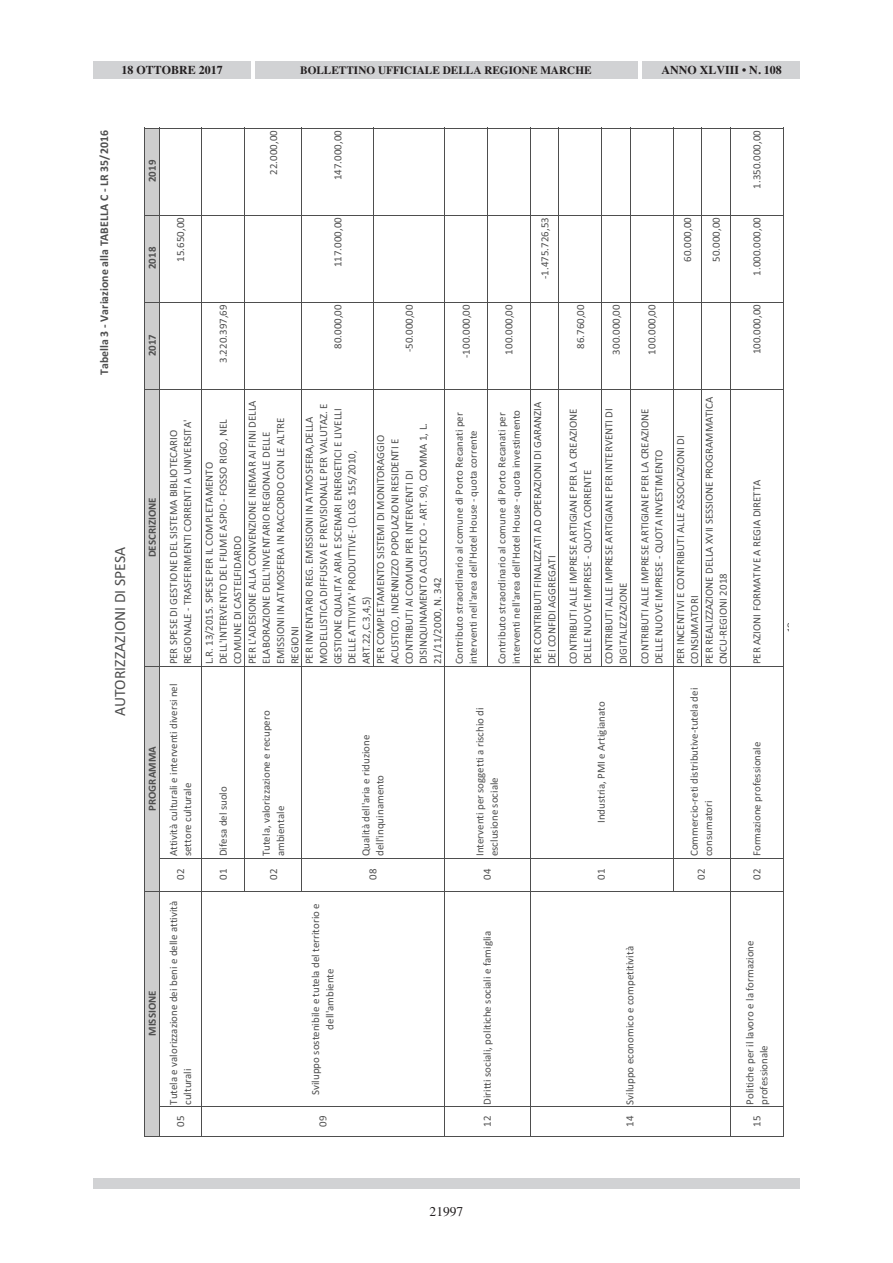
<style>
.page{position:relative;width:893px;height:1263px;background:#fff}
.page>*{position:absolute;margin:0;border:0;box-sizing:border-box;transform-origin:0 0}
.t1{font:15.75px "Calibri";color:#4e4e4e}
.t2{font:13.5px "Times";color:#231f20}
.t3{font:700 12px "Times";color:#231f20}
.t4{font:700 11.85px "Calibri";color:#4e4e4e}
.t5{font:700 11.25px "Times";color:#231f20}
.t6{font:10.95px/14.2px "Calibri";color:#4e4e4e}
.t7{font:700 10.95px "Calibri";color:#4e4e4e}
.t8{font:10.05px "Arial";color:#4e4e4e}
</style>
<div class="page">
<div style="left:93px;top:1178px;width:706px;height:11px;background:#d1d2d4"></div>
<div style="left:93px;top:62px;width:158px;height:17px;background:#d1d2d4"></div>
<div style="left:255px;top:62px;width:383px;height:17px;background:#d1d2d4"></div>
<div style="left:642px;top:62px;width:157px;height:17px;background:#d1d2d4"></div>
<div style="left:145px;top:128px;width:14px;height:1007px;background:#cecece"></div>
<hr style="left:144px;top:1136px;width:639px;height:1px;background:#4e4e4e">
<hr style="left:145px;top:891px;width:638px;height:1px;background:#4e4e4e">
<hr style="left:145px;top:666px;width:638px;height:1px;background:#4e4e4e">
<hr style="left:145px;top:389px;width:638px;height:1px;background:#4e4e4e">
<hr style="left:145px;top:302px;width:638px;height:1px;background:#4e4e4e">
<hr style="left:145px;top:215px;width:638px;height:1px;background:#4e4e4e">
<hr style="left:145px;top:128px;width:638px;height:1px;background:#4e4e4e">
<hr style="left:159px;top:1106px;width:624px;height:1px;background:#4e4e4e">
<hr style="left:159px;top:858px;width:624px;height:1px;background:#4e4e4e">
<hr style="left:144px;top:128px;width:1px;height:1008px;background:#4e4e4e">
<hr style="left:158px;top:128px;width:1px;height:1008px;background:#4e4e4e">
<hr style="left:201px;top:128px;width:1px;height:1008px;background:#4e4e4e">
<hr style="left:244px;top:128px;width:1px;height:763px;background:#4e4e4e">
<hr style="left:301px;top:128px;width:1px;height:763px;background:#4e4e4e">
<hr style="left:373px;top:128px;width:1px;height:538px;background:#4e4e4e">
<hr style="left:444px;top:128px;width:1px;height:1008px;background:#4e4e4e">
<hr style="left:487px;top:128px;width:1px;height:538px;background:#4e4e4e">
<hr style="left:530px;top:128px;width:1px;height:1008px;background:#4e4e4e">
<hr style="left:558px;top:128px;width:1px;height:538px;background:#4e4e4e">
<hr style="left:601px;top:128px;width:1px;height:538px;background:#4e4e4e">
<hr style="left:630px;top:128px;width:1px;height:538px;background:#4e4e4e">
<hr style="left:672px;top:128px;width:1px;height:763px;background:#4e4e4e">
<hr style="left:701px;top:128px;width:1px;height:538px;background:#4e4e4e">
<hr style="left:730px;top:128px;width:1px;height:1008px;background:#4e4e4e">
<hr style="left:782px;top:128px;width:1px;height:1008px;background:#4e4e4e">
<p class="t3" style="left:121px;top:66px;width:103px">18 OTTOBRE 2017</p>
<p class="t5" style="left:300px;top:66px;width:293px">BOLLETTINO UFFICIALE DELLA REGIONE MARCHE</p>
<p class="t3" style="left:661px;top:66px;width:122px">ANNO XLVIII • N. 108</p>
<p class="t4" style="left:100px;top:375px;width:246px;rotate:-90deg">Tabella 3 - Variazione alla TABELLA C - LR 35/2016</p>
<p class="t7" style="left:148px;top:182px;width:24px;rotate:-90deg">2019</p>
<p class="t7" style="left:148px;top:269px;width:24px;rotate:-90deg">2018</p>
<p class="t6" style="left:174px;top:262px;width:46px;rotate:-90deg">15.650,00</p>
<p class="t7" style="left:148px;top:356px;width:24px;rotate:-90deg">2017</p>
<p class="t6" style="left:217px;top:363px;width:60px;rotate:-90deg">3.220.397,69</p>
<p class="t6" style="left:267px;top:175px;width:46px;rotate:-90deg">22.000,00</p>
<p class="t6" style="left:331px;top:180px;width:52px;rotate:-90deg">147.000,00</p>
<p class="t6" style="left:331px;top:267px;width:52px;rotate:-90deg">117.000,00</p>
<p class="t6" style="left:331px;top:349px;width:46px;rotate:-90deg">80.000,00</p>
<p class="t6" style="left:403px;top:352px;width:49px;rotate:-90deg">-50.000,00</p>
<p class="t6" style="left:460px;top:358px;width:55px;rotate:-90deg">-100.000,00</p>
<p class="t6" style="left:502px;top:355px;width:52px;rotate:-90deg">100.000,00</p>
<p class="t6" style="left:538px;top:279px;width:63px;rotate:-90deg">-1.475.726,53</p>
<p class="t6" style="left:574px;top:349px;width:46px;rotate:-90deg">86.760,00</p>
<p class="t6" style="left:610px;top:355px;width:52px;rotate:-90deg">300.000,00</p>
<p class="t6" style="left:645px;top:355px;width:52px;rotate:-90deg">100.000,00</p>
<p class="t6" style="left:681px;top:262px;width:46px;rotate:-90deg">60.000,00</p>
<p class="t6" style="left:710px;top:262px;width:46px;rotate:-90deg">50.000,00</p>
<p class="t6" style="left:750px;top:189px;width:60px;rotate:-90deg">1.350.000,00</p>
<p class="t6" style="left:750px;top:276px;width:60px;rotate:-90deg">1.000.000,00</p>
<p class="t6" style="left:750px;top:354px;width:51px;rotate:-90deg">100.000,00</p>
<h1 class="t1" style="left:115px;top:716px;width:171px;rotate:-90deg">AUTORIZZAZIONI DI SPESA</h1>
<p class="t7" style="left:148px;top:557px;width:61px;rotate:-90deg">DESCRIZIONE</p>
<p class="t7" style="left:148px;top:811px;width:66px;rotate:-90deg">PROGRAMMA</p>
<p class="t7" style="left:148px;top:1036px;width:47px;rotate:-90deg">MISSIONE</p>
<p class="t6" style="left:167px;top:664px;width:246px;rotate:-90deg">PER SPESE DI GESTIONE DEL SISTEMA BIBLIOTECARIO<br>REGIONALE - TRASFERIMENTI CORRENTI A UNIVERSITA'</p>
<p class="t6" style="left:167px;top:856px;width:174px;rotate:-90deg">Attività culturali e interventi diversi nel settore culturale</p>
<p class="t6" style="left:174px;top:880px;width:13px;rotate:-90deg">02</p>
<p class="t6" style="left:167px;top:1105px;width:205px;rotate:-90deg">Tutela e valorizzazione dei beni e delle attività culturali</p>
<p class="t6" style="left:174px;top:1127px;width:13px;rotate:-90deg">05</p>
<p class="t6" style="left:246px;top:664px;width:266px;rotate:-90deg">PER L'ADESIONE ALLA CONVENZIONE INEMAR AI FINI DELLA ELABORAZIONE DELL'INVENTARIO REGIONALE DELLE EMISSIONI IN ATMOSFERA IN RACCORDO CON LE ALTRE REGIONI</p>
<p class="t6" style="left:303px;top:664px;width:263px;rotate:-90deg">PER INVENTARIO REG. EMISSIONI IN ATMOSFERA,DELLA MODELLISTICA DIFFUSIVA E PREVISIONALE PER VALUTAZ. E GESTIONE QUALITA' ARIA E SCENARI ENERGETICI E LIVELLI DELLE ATTIVITA' PRODUTTIVE- (D.LGS 155/2010, ART.22,C.3,4,5)</p>
<p class="t6" style="left:203px;top:664px;width:247px;rotate:-90deg">L.R. 13/2015. SPESE PER IL COMPLETAMENTO<br>DELL'INTERVENTO DEL FIUME ASPIO - FOSSO RIGO, NEL<br>COMUNE DI CASTELFIDARDO</p>
<p class="t6" style="left:374px;top:664px;width:243px;rotate:-90deg">PER COMPLETAMENTO SISTEMI DI MONITORAGGIO ACUSTICO, INDENNIZZO POPOLAZIONI RESIDENTI E CONTRIBUTI AI COMUNI PER INTERVENTI DI DISINQUINAMENTO ACUSTICO - ART. 90, COMMA 1, L.<br>21/11/2000, N. 342</p>
<p class="t6" style="left:453px;top:664px;width:254px;rotate:-90deg">Contributo straordinario al comune di Porto Recanati per interventi nell'area dell'Hotel House - quota corrente</p>
<p class="t6" style="left:495px;top:664px;width:256px;rotate:-90deg">Contributo straordinario al comune di Porto Recanati per interventi nell'area dell'Hotel House - quota investimento</p>
<p class="t6" style="left:531px;top:664px;width:264px;rotate:-90deg">PER CONTRIBUTI FINALIZZATI AD OPERAZIONI DI GARANZIA<br>DEI CONFIDI AGGREGATI</p>
<p class="t6" style="left:217px;top:880px;width:95px;rotate:-90deg">01 Difesa del suolo</p>
<p class="t6" style="left:260px;top:856px;width:147px;rotate:-90deg">Tutela, valorizzazione e recupero ambientale</p>
<p class="t6" style="left:267px;top:880px;width:13px;rotate:-90deg">02</p>
<p class="t6" style="left:309px;top:1095px;width:193px;text-align:center;rotate:-90deg">Sviluppo sostenibile e tutela del territorio e dell'ambiente</p>
<p class="t6" style="left:316px;top:1127px;width:13px;rotate:-90deg">09</p>
<p class="t6" style="left:359px;top:856px;width:123px;rotate:-90deg">Qualità dell'aria e riduzione dell'inquinamento</p>
<p class="t6" style="left:366px;top:880px;width:13px;rotate:-90deg">08</p>
<p class="t6" style="left:473px;top:856px;width:150px;rotate:-90deg">Interventi per soggetti a rischio di esclusione sociale</p>
<p class="t6" style="left:481px;top:880px;width:13px;rotate:-90deg">04</p>
<p class="t6" style="left:481px;top:1127px;width:197px;rotate:-90deg">12 Diritti sociali, politiche sociali e famiglia</p>
<p class="t6" style="left:567px;top:664px;width:257px;rotate:-90deg">CONTRIBUTI ALLE IMPRESE ARTIGIANE PER LA CREAZIONE<br>DELLE NUOVE IMPRESE - QUOTA CORRENTE</p>
<p class="t6" style="left:602px;top:664px;width:258px;rotate:-90deg">CONTRIBUTI ALLE IMPRESE ARTIGIANE PER INTERVENTI DI<br>DIGITALIZZAZIONE</p>
<p class="t6" style="left:595px;top:823px;width:123px;rotate:-90deg">Industria, PMI e Artigianato</p>
<p class="t6" style="left:595px;top:880px;width:13px;rotate:-90deg">01</p>
<p class="t6" style="left:638px;top:664px;width:257px;rotate:-90deg">CONTRIBUTI ALLE IMPRESE ARTIGIANE PER LA CREAZIONE<br>DELLE NUOVE IMPRESE - QUOTA INVESTIMENTO</p>
<p class="t6" style="left:702px;top:664px;width:269px;rotate:-90deg">PER REALIZZAZIONE DELLA XVII SESSIONE PROGRAMMATICA<br>CNCU-REGIONI 2018</p>
<p class="t6" style="left:674px;top:664px;width:231px;rotate:-90deg">PER INCENTIVI E CONTRIBUTI ALLE ASSOCIAZIONI DI<br>CONSUMATORI</p>
<p class="t6" style="left:688px;top:856px;width:170px;rotate:-90deg">Commercio-reti distributive-tutela dei consumatori</p>
<p class="t6" style="left:695px;top:880px;width:13px;rotate:-90deg">02</p>
<p class="t6" style="left:623px;top:1105px;width:160px;rotate:-90deg">Sviluppo economico e competitività</p>
<p class="t6" style="left:623px;top:1127px;width:13px;rotate:-90deg">14</p>
<p class="t6" style="left:750px;top:664px;width:186px;rotate:-90deg">PER AZIONI FORMATIVE A REGIA DIRETTA</p>
<p class="t8" style="left:785px;top:633px;width:13px;rotate:-90deg">12</p>
<p class="t6" style="left:750px;top:880px;width:140px;rotate:-90deg">02 Formazione professionale</p>
<p class="t6" style="left:743px;top:1105px;width:166px;rotate:-90deg">Politiche per il lavoro e la formazione professionale</p>
<p class="t6" style="left:750px;top:1127px;width:13px;rotate:-90deg">15</p>
<p class="t2" style="left:429px;top:1207px;width:35px">21997</p>
</div>
